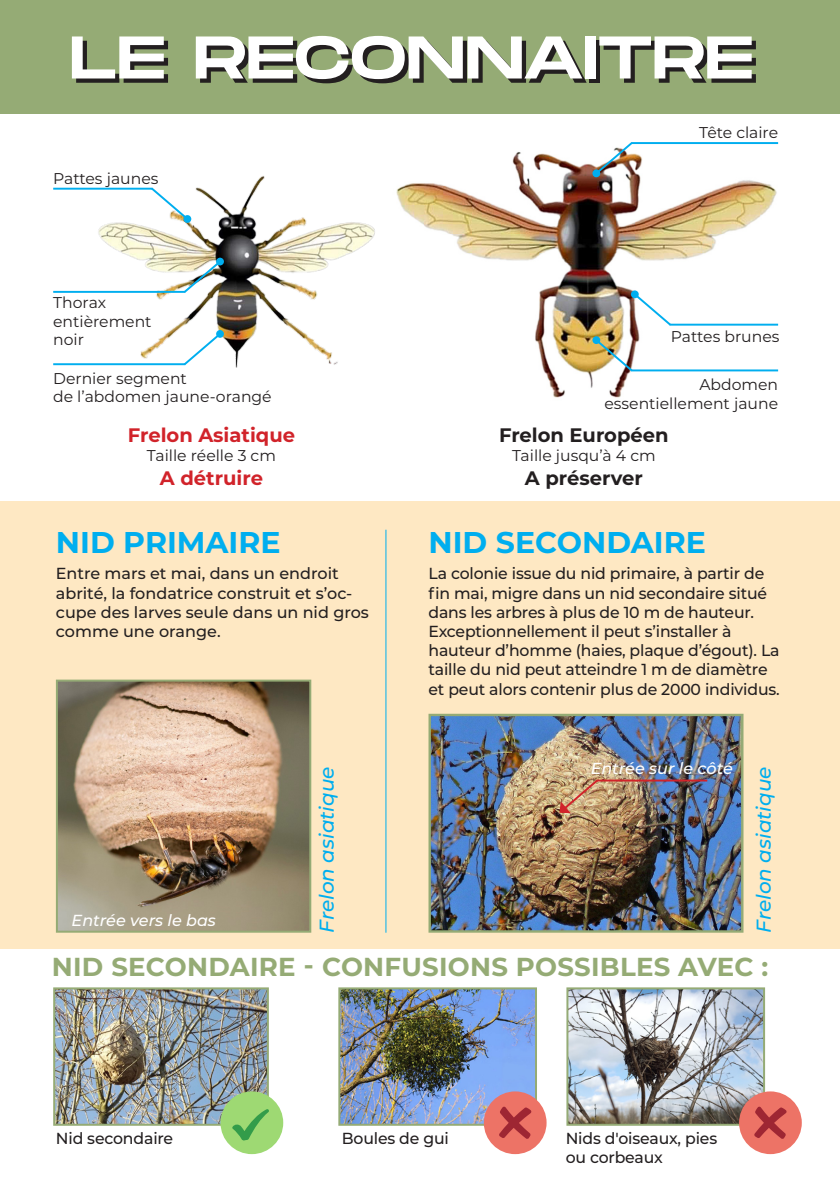
<style>
.page{position:relative;width:840px;height:1191px;background:#fff}
.page>*{position:absolute;margin:0;border:0;box-sizing:border-box;transform-origin:0 0}
.t1{font:60px "Monument Extended";letter-spacing:-.015em;color:#231f20}
.t2{font:700 30px "Montserrat";color:#00aeef}
.t3{font:700 26px "Montserrat";letter-spacing:.01em;color:#95ab75}
.t4{font:italic 500 20px "Montserrat";color:#00aeef}
.t5{font:700 19.6px "Montserrat";color:#d1232a}
.t6{font:700 19.6px "Montserrat";color:#231f20}
.t7{font:500 16px/19.2px "Montserrat";letter-spacing:-.01em;color:#231f20}
.t8{font:italic 500 16px "Montserrat";color:#fff}
.t9{font:15.6px/18.8px "Montserrat";color:#231f20}
</style>
<div class="page">
<div style="left:0;top:0;width:839px;height:113px;background:#95ab75"></div>
<img style="left:85px;top:176px;width:290px;height:191px">
<hr style="left:53px;top:363px;width:132px;height:2px;background:#00aeef">
<svg style="left:181px;top:331px;width:42px;height:36px"></svg>
<div style="left:216px;top:330px;width:8px;height:8px;background:#00aeef;border-radius:50%"></div>
<hr style="left:53px;top:291px;width:132px;height:2px;background:#00aeef">
<svg style="left:181px;top:259px;width:42px;height:36px"></svg>
<div style="left:216px;top:258px;width:8px;height:7px;background:#00aeef;border-radius:50%"></div>
<hr style="left:53px;top:188px;width:99px;height:2px;background:#00aeef">
<svg style="left:149px;top:186px;width:41px;height:36px"></svg>
<div style="left:183px;top:215px;width:8px;height:8px;background:#00aeef;border-radius:50%"></div>
<img style="left:396px;top:142px;width:383px;height:256px">
<hr style="left:631px;top:369px;width:146px;height:2px;background:#00aeef">
<svg style="left:593px;top:337px;width:41px;height:36px"></svg>
<div style="left:592px;top:336px;width:8px;height:8px;background:#00aeef;border-radius:50%"></div>
<hr style="left:631px;top:142px;width:146px;height:2px;background:#00aeef">
<svg style="left:593px;top:142px;width:41px;height:34px"></svg>
<div style="left:592px;top:169px;width:8px;height:8px;background:#00aeef;border-radius:50%"></div>
<hr style="left:669px;top:324px;width:108px;height:2px;background:#00aeef">
<svg style="left:631px;top:291px;width:41px;height:37px"></svg>
<div style="left:630px;top:290px;width:8px;height:8px;background:#00aeef;border-radius:50%"></div>
<div style="left:0;top:501px;width:839px;height:448px;background:#fee8c3"></div>
<img style="left:59px;top:682px;width:249px;height:247px">
<div style="left:56px;top:679px;width:255px;height:253px;border:2px solid #95ab75"></div>
<img style="left:431px;top:717px;width:309px;height:212px">
<div style="left:428px;top:714px;width:315px;height:218px;border:2px solid #95ab75"></div>
<hr style="left:385px;top:530px;width:1px;height:402px;background:#00aeef">
<hr style="left:596px;top:779px;width:111px;height:2px;background:#d1232a">
<svg style="left:559px;top:777px;width:40px;height:36px"></svg>
<img style="left:56px;top:990px;width:210px;height:132px">
<div style="left:53px;top:987px;width:216px;height:138px;border:2px solid #95ab75"></div>
<img style="left:341px;top:990px;width:192px;height:132px">
<div style="left:338px;top:987px;width:198px;height:138px;border:2px solid #95ab75"></div>
<img style="left:569px;top:990px;width:192px;height:132px">
<div style="left:566px;top:987px;width:198px;height:138px;border:2px solid #95ab75"></div>
<div style="left:220px;top:1091px;width:63px;height:63px;background:#9ed973;border-radius:50%"></div>
<svg style="left:232px;top:1109px;width:37px;height:31px"></svg>
<div style="left:483px;top:1091px;width:63px;height:63px;background:#ed7366;border-radius:50%"></div>
<svg style="left:499px;top:1106px;width:32px;height:33px"></svg>
<div style="left:738px;top:1091px;width:63px;height:63px;background:#ed7366;border-radius:50%"></div>
<svg style="left:754px;top:1106px;width:32px;height:33px"></svg>
<p class="t1" style="left:73px;top:18px;width:685px">LE RECONNAITRE</p>
<p class="t9" style="left:53px;top:168px;width:107px">Pattes jaunes</p>
<p class="t9" style="left:698px;top:122px;width:80px">Tête claire</p>
<p class="t9" style="left:53px;top:292px;width:54px">Thorax</p>
<p class="t9" style="left:53px;top:311px;width:100px">entièrement noir</p>
<p class="t9" style="left:53px;top:368px;width:220px">Dernier segment<br>de l’abdomen jaune-orangé</p>
<p class="t9" style="left:604px;top:374px;width:175px;text-align:right">Abdomen essentiellement jaune</p>
<p class="t9" style="left:670px;top:327px;width:110px">Pattes brunes</p>
<p class="t5" style="left:128px;top:421px;width:169px">Frelon Asiatique</p>
<p class="t9" style="left:147px;top:446px;width:130px">Taille réelle 3 cm</p>
<p class="t5" style="left:160px;top:463px;width:104px">A détruire</p>
<p class="t2" style="left:56px;top:520px;width:226px">NID PRIMAIRE</p>
<p class="t7" style="left:56px;top:563px;width:314px">Entre mars et mai, dans un endroit abrité, la fondatrice construit et s’oc&shy;cupe des larves seule dans un nid gros comme une orange.</p>
<p class="t6" style="left:499px;top:421px;width:171px">Frelon Européen</p>
<p class="t9" style="left:512px;top:446px;width:145px">Taille jusqu’à 4 cm</p>
<p class="t6" style="left:524px;top:463px;width:119px">A préserver</p>
<p class="t2" style="left:428px;top:520px;width:279px">NID SECONDAIRE</p>
<p class="t7" style="left:428px;top:563px;width:352px">La colonie issue du nid primaire, à partir de fin mai, migre dans un nid secondaire situé dans les arbres à plus de 10 m de hauteur.<br>Exceptionnellement il peut s’installer à hauteur d’homme (haies, plaque d’égout). La taille du nid peut atteindre 1 m de diamètre et peut alors contenir plus de 2000 individus.</p>
<p class="t8" style="left:72px;top:909px;width:146px">Entrée vers le bas</p>
<p class="t8" style="left:590px;top:757px;width:143px">Entrée sur le côté</p>
<p class="t4" style="left:312px;top:932px;width:168px;rotate:-90deg">Frelon asiatique</p>
<p class="t4" style="left:749px;top:932px;width:168px;rotate:-90deg">Frelon asiatique</p>
<p class="t3" style="left:52px;top:947px;width:717px">NID SECONDAIRE - CONFUSIONS POSSIBLES AVEC :</p>
<p class="t7" style="left:56px;top:1127px;width:119px">Nid secondaire</p>
<p class="t7" style="left:341px;top:1127px;width:108px">Boules de gui</p>
<p class="t7" style="left:565px;top:1127px;width:153px">Nids d'oiseaux, pies ou corbeaux</p>
</div>
